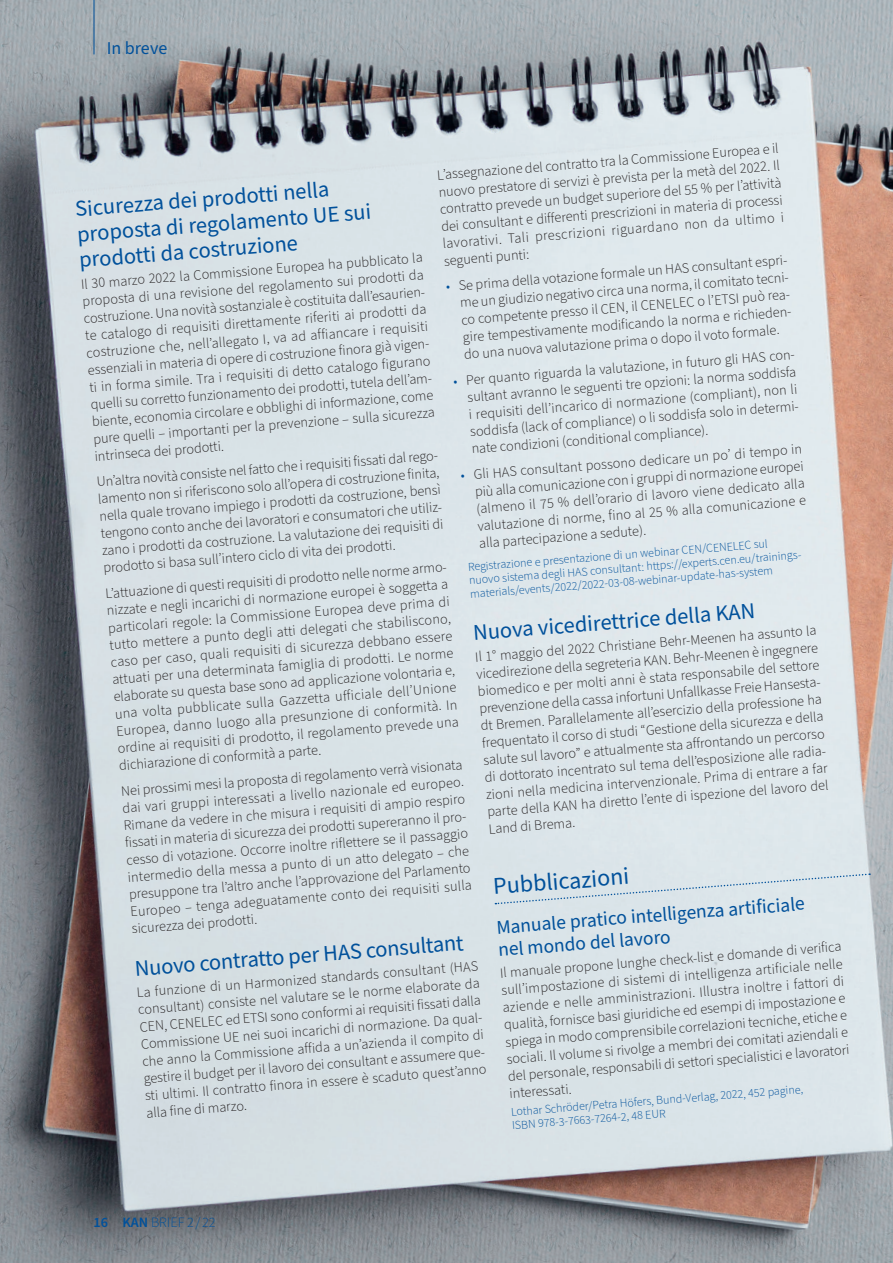
<style>
.page{position:relative;width:893px;height:1263px;background:#fff}
.page>*{position:absolute;margin:0;border:0;box-sizing:border-box;transform-origin:0 0}
.Internet{font:24px "Source Sans Pro";color:#01519b}
.ZU3{font:22.5px/25.3px "Source Sans Pro";color:#01519b}
.ZU3-2{font:19.5px/21.9px "Source Sans Pro";color:#01519b}
.t1{font:18px "Source Sans Pro";color:#01519b}
.g_I{font:300 14.25px/17.1px "Source Sans Pro";color:#231f20}
.t2{font:300 14.25px "Source Sans Pro";color:#01519b}
.t3{font:300 12px/13.5px "Source Sans Pro";color:#01519b}
.s1{color:#01519b}
.s2{font-weight:600}
</style>
<div class="page">
<img style="left:0;top:0;width:893px;height:1263px">
<hr style="left:94px;top:0;width:1px;height:54px;background:#01519b">
<div style="left:495px;top:873px;width:375px;height:32px;background:#dce5ea"></div>
<p class="t1" style="left:107px;top:36px;width:62px">In breve</p>
<p class="g_I" style="left:436px;top:168px;width:345px;text-align:justify;rotate:-5deg">L’assegnazione del contratto tra la Commissione Europea e il nuovo prestatore di servizi è prevista per la metà del 2022. Il contratto prevede un budget superiore del 55 % per l’attività dei consultant e differenti prescrizioni in materia di processi lavorativi. Tali prescrizioni riguardano non da ultimo i seguenti punti:</p>
<p class="ZU3" style="left:74px;top:198px;width:296px;rotate:-5deg">Sicurezza dei prodotti nella proposta di regolamento UE sui prodotti da costruzione</p>
<p class="g_I" style="left:79px;top:278px;width:348px;rotate:-5deg">Il 30 marzo 2022 la Commissione Europea ha pubblicato la proposta di una revisione del regolamento sui prodotti da costruzione. Una novità sostanziale è costituita dall’esaurien&shy;te catalogo di requisiti direttamente riferiti ai prodotti da costruzione che, nell’allegato I, va ad affiancare i requisiti essenziali in materia di opere di costruzione finora già vigen&shy;ti in forma simile. Tra i requisiti di detto catalogo figurano quelli su corretto funzionamento dei prodotti, tutela dell’am&shy;biente, economia circolare e obblighi di informazione, come pure quelli – importanti per la prevenzione – sulla sicurezza intrinseca dei prodotti.</p>
<p class="g_I" style="left:458px;top:279px;width:334px;text-align:justify;text-indent:-12px;rotate:-5deg"><span class="s1">•</span> Se prima della votazione formale un HAS consultant espri&shy;me un giudizio negativo circa una norma, il comitato tecni&shy;co competente presso il CEN, il CENELEC o l’ETSI può rea&shy;gire tempestivamente modificando la norma e richieden&shy;do una nuova valutazione prima o dopo il voto formale.</p>
<p class="g_I" style="left:465px;top:373px;width:334px;text-indent:-12px;rotate:-5deg"><span class="s1">•</span> Per quanto riguarda la valutazione, in futuro gli HAS con&shy;sultant avranno le seguenti tre opzioni: la norma soddisfa i requisiti dell’incarico di normazione (compliant), non li soddisfa (lack of compliance) o li soddisfa solo in determi&shy;nate condizioni (conditional compliance).</p>
<p class="g_I" style="left:472px;top:468px;width:332px;text-align:justify;text-indent:-12px;rotate:-5deg"><span class="s1">•</span> Gli HAS consultant possono dedicare un po’ di tempo in più alla comunicazione con i gruppi di normazione europei (almeno il 75 % dell’orario di lavoro viene dedicato alla valutazione di norme, fino al 25 % alla comunicazione e alla partecipazione a sedute).</p>
<p class="g_I" style="left:95px;top:475px;width:347px;rotate:-5deg">Un’altra novità consiste nel fatto che i requisiti fissati dal rego&shy;lamento non si riferiscono solo all’opera di costruzione finita, nella quale trovano impiego i prodotti da costruzione, bensì tengono conto anche dei lavoratori e consumatori che utiliz&shy;zano i prodotti da costruzione. La valutazione dei requisiti di prodotto si basa sull’intero ciclo di vita dei prodotti.</p>
<p class="t3" style="left:467px;top:562px;width:337px;rotate:-5deg">Registrazione e presentazione di un webinar CEN/CENELEC sul<br>nuovo sistema degli HAS consultant: https://experts.cen.eu/trainings&shy;materials/events/2022/2022-03-08-webinar-update-has-system</p>
<p class="ZU3" style="left:472px;top:622px;width:284px;rotate:-5deg">Nuova vicedirettrice della KAN</p>
<p class="g_I" style="left:103px;top:587px;width:348px;rotate:-5deg">L’attuazione di questi requisiti di prodotto nelle norme armo&shy;nizzate e negli incarichi di normazione europei è soggetta a particolari regole: la Commissione Europea deve prima di tutto mettere a punto degli atti delegati che stabiliscono, caso per caso, quali requisiti di sicurezza debbano essere attuati per una determinata famiglia di prodotti. Le norme elaborate su questa base sono ad applicazione volontaria e, una volta pubblicate sulla Gazzetta ufficiale dell’Unione Europea, danno luogo alla presunzione di conformità. In ordine ai requisiti di prodotto, il regolamento prevede una dichiarazione di conformità a parte.</p>
<p class="g_I" style="left:473px;top:650px;width:348px;rotate:-5deg">Il 1° maggio del 2022 Christiane Behr-Meenen ha assunto la vicedirezione della segreteria KAN. Behr-Meenen è ingegnere biomedico e per molti anni è stata responsabile del settore prevenzione della cassa infortuni Unfallkasse Freie Hansesta&shy;dt Bremen. Parallelamente all’esercizio della professione ha frequentato il corso di studi “Gestione della sicurezza e della salute sul lavoro” e attualmente sta affrontando un percorso di dottorato incentrato sul tema dell’esposizione alle radia&shy;zioni nella medicina intervenzionale. Prima di entrare a far parte della KAN ha diretto l’ente di ispezione del lavoro del Land di Brema.</p>
<p class="Internet" style="left:492px;top:870px;width:138px;rotate:-4deg">Pubblicazioni</p>
<p class="ZU3-2" style="left:495px;top:918px;width:311px;rotate:-5deg">Manuale pratico intelligenza artificiale nel mondo del lavoro</p>
<p class="g_I" style="left:119px;top:785px;width:347px;rotate:-5deg">Nei prossimi mesi la proposta di regolamento verrà visionata dai vari gruppi interessati a livello nazionale ed europeo.<br>Rimane da vedere in che misura i requisiti di ampio respiro fissati in materia di sicurezza dei prodotti supereranno il pro&shy;cesso di votazione. Occorre inoltre riflettere se il passaggio intermedio della messa a punto di un atto delegato – che presuppone tra l’altro anche l’approvazione del Parlamento Europeo – tenga adeguatamente conto dei requisiti sulla sicurezza dei prodotti.</p>
<p class="ZU3" style="left:134px;top:958px;width:331px;rotate:-5deg">Nuovo contratto per HAS consultant</p>
<p class="g_I" style="left:499px;top:966px;width:345px;text-align:justify;rotate:-5deg">Il manuale propone lunghe check-list e domande di verifica sull’impostazione di sistemi di intelligenza artificiale nelle aziende e nelle amministrazioni. Illustra inoltre i fattori di qualità, fornisce basi giuridiche ed esempi di impostazione e spiega in modo comprensibile correlazioni tecniche, etiche e sociali. Il volume si rivolge a membri dei comitati aziendali e del personale, responsabili di settori specialistici e lavoratori</p>
<p class="g_I" style="left:509px;top:1086px;width:64px;rotate:-5deg">interessati.</p>
<p class="g_I" style="left:135px;top:986px;width:347px;rotate:-5deg">La funzione di un Harmonized standards consultant (HAS consultant) consiste nel valutare se le norme elaborate da CEN, CENELEC ed ETSI sono conformi ai requisiti fissati dalla Commissione UE nei suoi incarichi di normazione. Da qual&shy;che anno la Commissione affida a un’azienda il compito di gestire il budget per il lavoro dei consultant e assumere que&shy;sti ultimi. Il contratto finora in essere è scaduto quest’anno alla fine di marzo.</p>
<p class="t3" style="left:510px;top:1107px;width:295px;line-height:12.9px;rotate:-5deg">Lothar Schröder/Petra Höfers, Bund-Verlag, 2022, 452 pagine,<br>ISBN 978-3-7663-7264-2, 48 EUR</p>
<p class="t2" style="left:94px;top:1213px;width:124px"><span class="s2">16 KAN</span> BRIEF 2 / 22</p>
</div>
